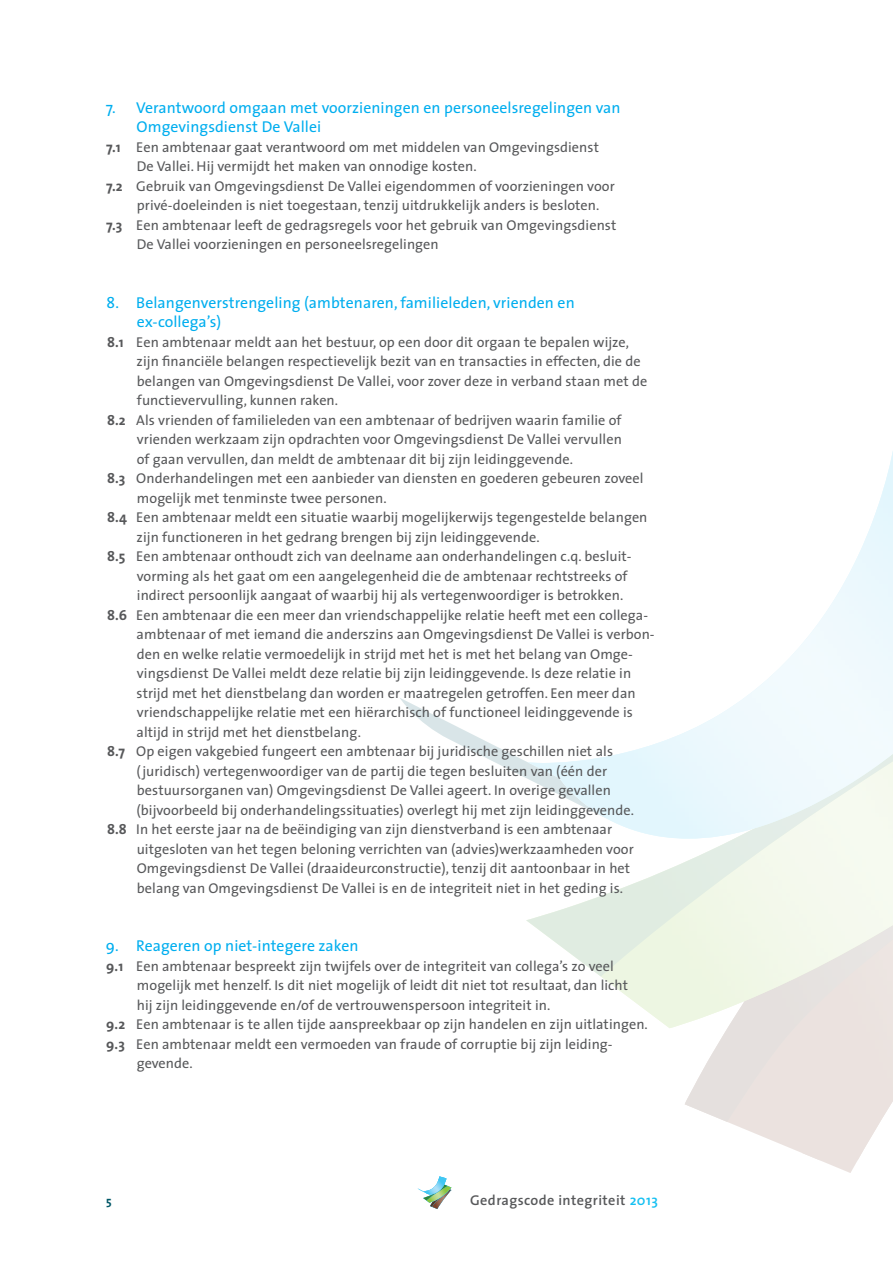
<style>
.page{position:relative;width:893px;height:1263px;background:#fff}
.page>*{position:absolute;margin:0;border:0;box-sizing:border-box;transform-origin:0 0}
.tussenkop_2{font:15.75px/19.5px "The Sans";letter-spacing:.005em;color:#00aeef}
.plat{font:14.25px/19.5px "The Sans";letter-spacing:.005em;color:#57585a}
.t1{font:600 14.25px "The Sans";letter-spacing:.03em;color:#57585a}
.t2{font:700 12px "The Sans";color:#005767}
.s1{font-weight:700}
.s2{color:#15c0f2}
</style>
<div class="page">
<svg style="left:728px;top:1122px;width:130px;height:51px"></svg>
<img style="left:802px;top:1122px;width:78px;height:38px">
<svg style="left:400px;top:698px;width:128px;height:81px"></svg>
<svg style="left:701px;top:839px;width:192px;height:16px;fill:#f5f9ef"></svg>
<svg style="left:418px;top:1178px;width:33px;height:31px"></svg>
<img style="left:423px;top:1176px;width:23px;height:18px">
<p class="tussenkop_2" style="left:137px;top:97px;width:485px;text-indent:-31px">7. Verantwoord omgaan met voorzieningen en personeelsregelingen van<br>Omgevingsdienst De Vallei</p>
<p class="plat" style="left:137px;top:136px;width:464px;text-indent:-31px"><span class="s1">7.1</span> Een ambtenaar gaat verantwoord om met middelen van Omgevingsdienst<br>De Vallei. Hij vermijdt het maken van onnodige kosten.</p>
<p class="plat" style="left:137px;top:175px;width:479px;text-indent:-31px"><span class="s1">7.2</span> Gebruik van Omgevingsdienst De Vallei eigendommen of voorzieningen voor privé-doeleinden is niet toegestaan, tenzij uitdrukkelijk anders is besloten.</p>
<p class="plat" style="left:137px;top:214px;width:481px;text-indent:-31px"><span class="s1">7.3</span> Een ambtenaar leeft de gedragsregels voor het gebruik van Omgevingsdienst<br>De Vallei voorzieningen en personeelsregelingen</p>
<p class="tussenkop_2" style="left:137px;top:292px;width:439px;text-indent:-30px">8. Belangenverstrengeling (ambtenaren, familieleden, vrienden en ex-collega’s)</p>
<p class="plat" style="left:137px;top:331px;width:512px;text-indent:-30px"><span class="s1">8.1</span> Een ambtenaar meldt aan het bestuur, op een door dit orgaan te bepalen wijze, zijn financiële belangen respectievelijk bezit van en transacties in effecten, die de belangen van Omgevingsdienst De Vallei, voor zover deze in verband staan met de functievervulling, kunnen raken.</p>
<p class="plat" style="left:137px;top:409px;width:487px;text-align:justify;text-indent:-30px"><span class="s1">8.2</span> Als vrienden of familieleden van een ambtenaar of bedrijven waarin familie of vrienden werkzaam zijn opdrachten voor Omgevingsdienst De Vallei vervullen of gaan vervullen, dan meldt de ambtenaar dit bij zijn leidinggevende.</p>
<p class="plat" style="left:137px;top:468px;width:508px;text-indent:-30px"><span class="s1">8.3</span> Onderhandelingen met een aanbieder van diensten en goederen gebeuren zoveel mogelijk met tenminste twee personen.</p>
<p class="plat" style="left:137px;top:507px;width:512px;text-indent:-30px"><span class="s1">8.4</span> Een ambtenaar meldt een situatie waarbij mogelijkerwijs tegengestelde belangen zijn functioneren in het gedrang brengen bij zijn leidinggevende.</p>
<p class="plat" style="left:137px;top:546px;width:495px;text-indent:-30px"><span class="s1">8.5</span> Een ambtenaar onthoudt zich van deelname aan onderhandelingen c.q. besluit&shy;vorming als het gaat om een aangelegenheid die de ambtenaar rechtstreeks of indirect persoonlijk aangaat of waarbij hij als vertegenwoordiger is betrokken.</p>
<p class="plat" style="left:137px;top:604px;width:520px;text-indent:-29px"><span class="s1">8.6</span> Een ambtenaar die een meer dan vriendschappelijke relatie heeft met een collega&shy;ambtenaar of met iemand die anderszins aan Omgevingsdienst De Vallei is verbon&shy;den en welke relatie vermoedelijk in strijd met het is met het belang van Omge&shy;vingsdienst De Vallei meldt deze relatie bij zijn leidinggevende. Is deze relatie in strijd met het dienstbelang dan worden er maatregelen getroffen. Een meer dan vriendschappelijke relatie met een hiërarchisch of functioneel leidinggevende is altijd in strijd met het dienstbelang.</p>
<p class="plat" style="left:136px;top:741px;width:499px;text-indent:-29px"><span class="s1">8.7</span> Op eigen vakgebied fungeert een ambtenaar bij juridische geschillen niet als (juridisch) vertegenwoordiger van de partij die tegen besluiten van (één der bestuursorganen van) Omgevingsdienst De Vallei ageert. In overige gevallen (bijvoorbeeld bij onderhandelingssituaties) overlegt hij met zijn leidinggevende.</p>
<p class="plat" style="left:137px;top:819px;width:499px;text-indent:-30px"><span class="s1">8.8</span> In het eerste jaar na de beëindiging van zijn dienstverband is een ambtenaar uitgesloten van het tegen beloning verrichten van (advies)werkzaamheden voor Omgevingsdienst De Vallei (draaideurconstructie), tenzij dit aantoonbaar in het belang van Omgevingsdienst De Vallei is en de integriteit niet in het geding is.</p>
<p class="tussenkop_2" style="left:106px;top:935px;width:254px">9. Reageren op niet-integere zaken</p>
<p class="plat" style="left:137px;top:955px;width:493px;text-indent:-31px"><span class="s1">9.1</span> Een ambtenaar bespreekt zijn twijfels over de integriteit van collega’s zo veel mogelijk met henzelf. Is dit niet mogelijk of leidt dit niet tot resultaat, dan licht hij zijn leidinggevende en/of de vertrouwenspersoon integriteit in.</p>
<p class="plat" style="left:106px;top:1014px;width:543px"><span class="s1">9.2</span> Een ambtenaar is te allen tijde aanspreekbaar op zijn handelen en zijn uitlatingen.</p>
<p class="plat" style="left:137px;top:1033px;width:476px;text-indent:-30px"><span class="s1">9.3</span> Een ambtenaar meldt een vermoeden van fraude of corruptie bij zijn leiding&shy;gevende.</p>
<p class="t2" style="left:106px;top:1190px;width:7px">5</p>
<p class="t1" style="left:470px;top:1188px;width:189px">Gedragscode integriteit <span class="s2">2013</span></p>
</div>
